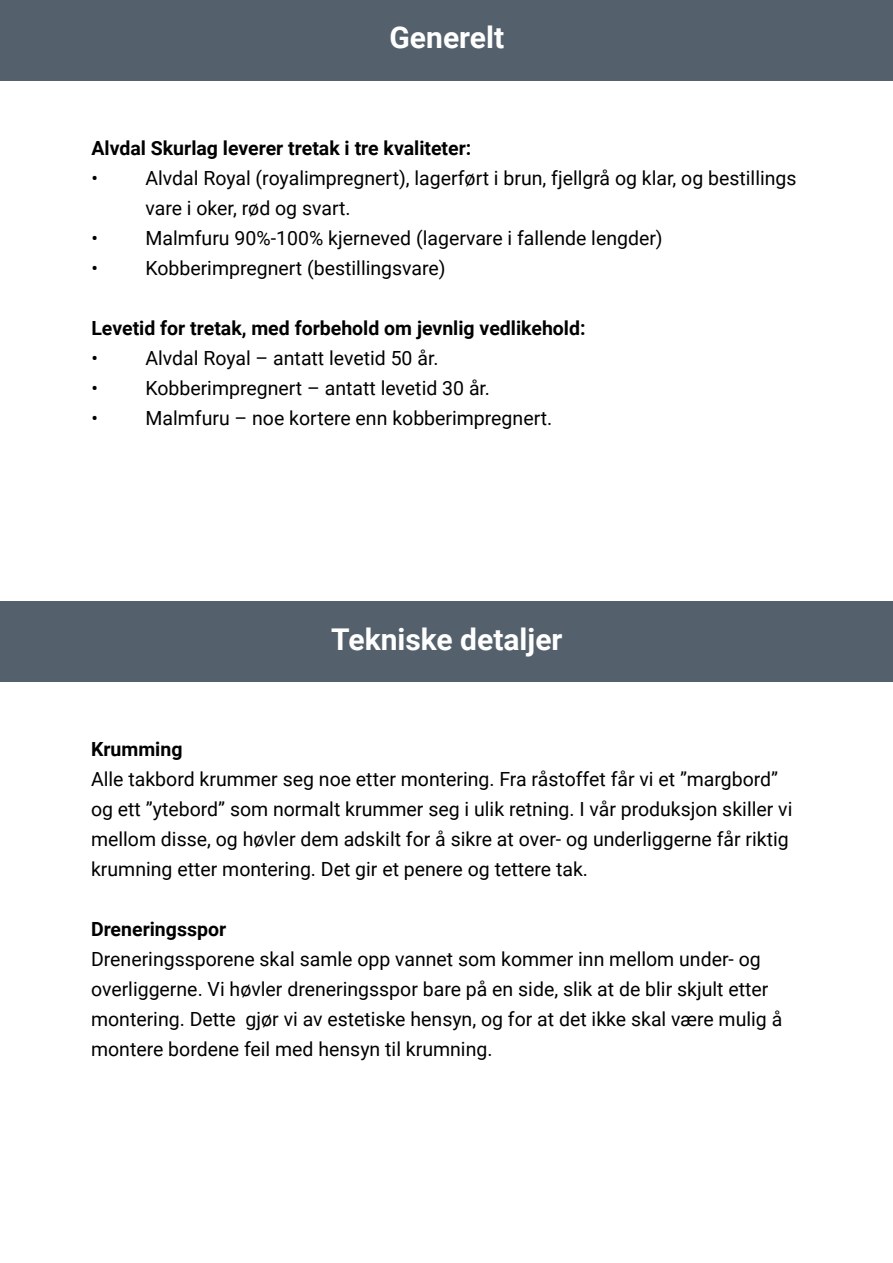
<style>
.page{position:relative;width:893px;height:1263px;background:#fff}
.page>*{position:absolute;margin:0;border:0;box-sizing:border-box;transform-origin:0 0}
.t1{font:700 30px "Roboto";color:#fff}
.t2{font:19.5px/30px "Roboto";color:#000}
.t3{font:700 19.5px "Roboto";color:#000}
</style>
<div class="page">
<div style="left:1px;top:0;width:892px;height:80px;background:#54616c"></div>
<div style="left:1px;top:601px;width:892px;height:80px;background:#54616c"></div>
<h1 class="t1" style="left:390px;top:17px;width:116px">Generelt</h1>
<p class="t3" style="left:91px;top:134px;width:381px">Alvdal Skurlag leverer tretak i tre kvaliteter:</p>
<p class="t2" style="left:91px;top:162px;width:8px">•</p>
<p class="t2" style="left:145px;top:162px;width:653px">Alvdal Royal (royalimpregnert), lagerført i brun, fjellgrå og klar, og bestillings vare i oker, rød og svart.</p>
<p class="t2" style="left:91px;top:222px;width:8px">•</p>
<p class="t2" style="left:145px;top:222px;width:519px">Malmfuru 90%-100% kjerneved (lagervare i fallende lengder)</p>
<p class="t2" style="left:91px;top:252px;width:8px">•</p>
<p class="t2" style="left:145px;top:252px;width:302px">Kobberimpregnert (bestillingsvare)</p>
<p class="t3" style="left:91px;top:314px;width:496px">Levetid for tretak, med forbehold om jevnlig vedlikehold:</p>
<p class="t2" style="left:91px;top:342px;width:8px">•</p>
<p class="t2" style="left:145px;top:342px;width:295px">Alvdal Royal – antatt levetid 50 år.</p>
<p class="t2" style="left:91px;top:372px;width:8px">•</p>
<p class="t2" style="left:145px;top:372px;width:346px">Kobberimpregnert – antatt levetid 30 år.</p>
<p class="t2" style="left:91px;top:402px;width:8px">•</p>
<p class="t2" style="left:145px;top:402px;width:408px">Malmfuru – noe kortere enn kobberimpregnert.</p>
<h1 class="t1" style="left:331px;top:618px;width:233px">Tekniske detaljer</h1>
<p class="t3" style="left:91px;top:735px;width:93px">Krumming</p>
<p class="t2" style="left:91px;top:763px;width:703px">Alle takbord krummer seg noe etter montering. Fra råstoffet får vi et ”margbord” og ett ”ytebord” som normalt krummer seg i ulik retning. I vår produksjon skiller vi mellom disse, og høvler dem adskilt for å sikre at over- og underliggerne får riktig krumning etter montering. Det gir et penere og tettere tak.</p>
<p class="t3" style="left:91px;top:915px;width:137px">Dreneringsspor</p>
<p class="t2" style="left:91px;top:943px;width:693px">Dreneringssporene skal samle opp vannet som kommer inn mellom under- og overliggerne. Vi høvler dreneringsspor bare på en side, slik at de blir skjult etter montering. Dette gjør vi av estetiske hensyn, og for at det ikke skal være mulig å montere bordene feil med hensyn til krumning.</p>
</div>
